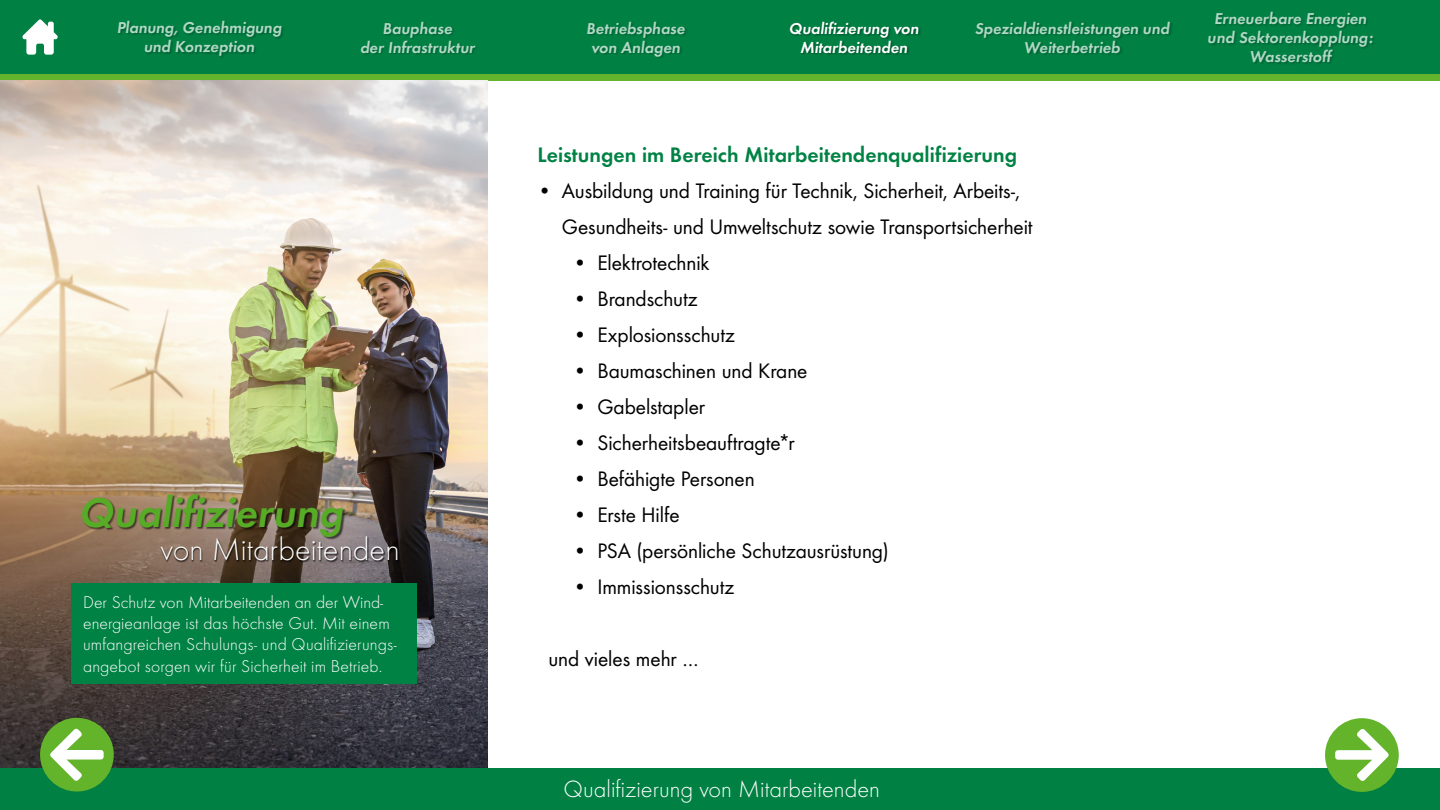
<style>
.page{position:relative;width:1440px;height:810px;background:#008143}
.page>*{position:absolute;margin:0;border:0;box-sizing:border-box;transform-origin:0 0}
.t1{font:43.12px "Futura Dem";color:#57ab27}
.t2{font:300 32.4px "Futura";color:#fff}
.t3{font:300 24.53px "Futura";color:#fff}
.t4{font:21.75px/36px "Futura Boo";letter-spacing:-.005em;color:#000}
.t5{font:21.75px "Futura Dem";color:#008244}
.t6{font:300 17.7px/21.2px "Futura";letter-spacing:.01em;color:#fff}
.t7{font:16.35px/19px "Futura Dem";color:#fff;text-align:center}
</style>
<div class="page">
<div style="left:0;top:76px;width:1440px;height:691px;background:#fff"></div>
<div style="left:0;top:74px;width:1440px;height:6px;background:#64b32c"></div>
<div style="left:1325px;top:718px;width:74px;height:74px;background:#63b32b;border-radius:50%"></div>
<svg style="left:1335px;top:729px;width:54px;height:52px"></svg>
<div style="left:360px;top:21px;width:119px;height:35px;background:#000;opacity:.36"></div>
<div style="left:587px;top:21px;width:101px;height:39px;background:#000;opacity:.36"></div>
<div style="left:789px;top:21px;width:133px;height:35px;background:#000;opacity:.36"></div>
<div style="left:975px;top:21px;width:198px;height:35px;background:#000;opacity:.36"></div>
<div style="left:1209px;top:11px;width:167px;height:55px;background:#000;opacity:.36"></div>
<div style="left:118px;top:20px;width:167px;height:40px;background:#000;opacity:.36"></div>
<img style="left:0;top:80px;width:488px;height:687px">
<div style="left:40px;top:718px;width:74px;height:74px;background:#63b32b;border-radius:50%"></div>
<svg style="left:50px;top:728px;width:54px;height:53px"></svg>
<div style="left:71px;top:583px;width:345px;height:101px;background:#008244"></div>
<div style="left:83px;top:494px;width:263px;height:46px;background:#000;opacity:.6"></div>
<div style="left:160px;top:536px;width:240px;height:28px;background:#000;opacity:.9"></div>
<svg style="left:22px;top:19px;width:36px;height:36px"></svg>
<p class="t7" style="left:117px;top:17px;width:169px">Planung, Genehmigung und Konzeption</p>
<p class="t7" style="left:360px;top:17px;width:119px">Bauphase<br>der Infrastruktur</p>
<p class="t7" style="left:586px;top:17px;width:103px;text-align:left">Betriebsphase von Anlagen</p>
<p class="t7" style="left:789px;top:17px;width:134px">Qualifizierung von<br>Mitarbeitenden</p>
<p class="t7" style="left:975px;top:17px;width:199px">Spezialdienstleistungen und<br>Weiterbetrieb</p>
<p class="t7" style="left:1208px;top:8px;width:169px">Erneuerbare Energien und Sektorenkopplung:<br>Wasserstoff</p>
<h1 class="t1" style="left:79px;top:481px;width:274px">Qualifizierung</h1>
<h2 class="t2" style="left:160px;top:531px;width:241px">von Mitarbeitenden</h2>
<p class="t6" style="left:83px;top:592px;width:315px">Der Schutz von Mitarbeitenden an der Wind&shy;energieanlage ist das höchste Gut. Mit einem umfangreichen Schulungs- und Qualifizierungs&shy;angebot sorgen wir für Sicherheit im Betrieb.</p>
<p class="t5" style="left:537px;top:139px;width:481px">Leistungen im Bereich Mitarbeitendenqualifizierung</p>
<p class="t4" style="left:562px;top:172px;width:472px;text-indent:-24px">• Ausbildung und Training für Technik, Sicherheit, Arbeits-,<br>Gesundheits- und Umweltschutz sowie Transportsicherheit</p>
<p class="t4" style="left:573px;top:244px;width:138px">• Elektrotechnik</p>
<p class="t4" style="left:573px;top:280px;width:126px">• Brandschutz</p>
<p class="t4" style="left:573px;top:316px;width:164px">• Explosionsschutz</p>
<p class="t4" style="left:573px;top:352px;width:236px">• Baumaschinen und Krane</p>
<p class="t4" style="left:573px;top:388px;width:134px">• Gabelstapler</p>
<p class="t4" style="left:573px;top:424px;width:223px">• Sicherheitsbeauftragte*r</p>
<p class="t4" style="left:573px;top:460px;width:183px">• Befähigte Personen</p>
<p class="t4" style="left:573px;top:496px;width:108px">• Erste Hilfe</p>
<p class="t4" style="left:573px;top:532px;width:317px">• PSA (persönliche Schutzausrüstung)</p>
<p class="t4" style="left:573px;top:568px;width:163px">• Immissionsschutz</p>
<p class="t4" style="left:548px;top:640px;width:152px">und vieles mehr …</p>
<p class="t3" style="left:563px;top:775px;width:318px">Qualifizierung von Mitarbeitenden</p>
</div>
